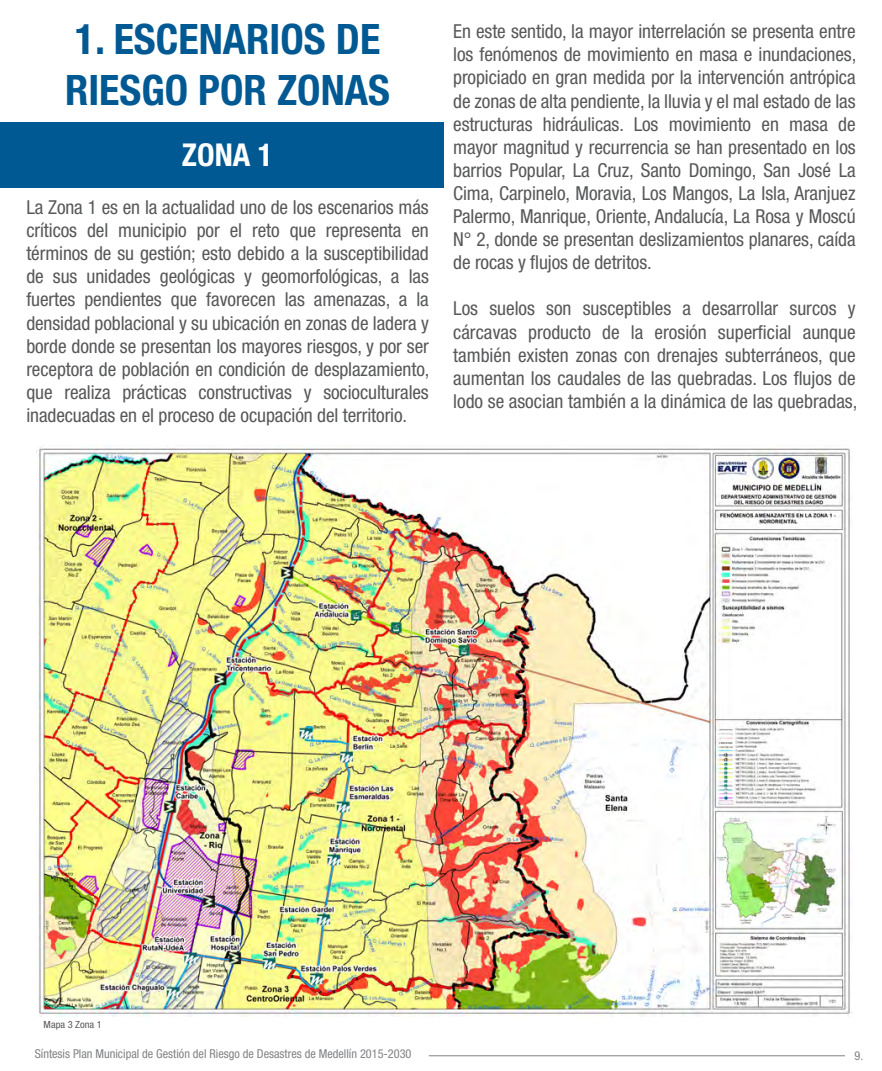
<style>
.page{position:relative;width:882px;height:1071px;background:#fff}
.page>*{position:absolute;margin:0;border:0;box-sizing:border-box;transform-origin:0 0}
.t1{font:700 condensed 42px/50.4px "Helvetica Neue LT Std";color:#005992}
.t2{font:700 condensed 31.5px "Helvetica Neue LT Std";color:#fff}
.t3{font:condensed 19.25px/23.1px "Helvetica Neue LT Std";letter-spacing:-.005em;color:#57585a;text-align:justify}
.t4{font:condensed 12.25px "Helvetica Neue LT Std";color:#808285}
.t5{font:condensed 9.8px "Helvetica Neue LT Std";color:#57585a;scale:1.06 1}
</style>
<div class="page">
<img style="left:38px;top:446px;width:815px;height:571px">
<div style="left:0;top:122px;width:443px;height:66px;background:#005992"></div>
<hr style="left:429px;top:1055px;width:416px;height:1px;background:#808285">
<h1 class="t1" style="left:65px;top:14px;width:327px">1. ESCENARIOS DE<br>RIESGO POR ZONAS</h1>
<h2 class="t2" style="left:182px;top:136px;width:93px">ZONA 1</h2>
<p class="t3" style="left:26px;top:196px;width:405px">La Zona 1 es en la actualidad uno de los escenarios más críticos del municipio por el reto que representa en términos de su gestión; esto debido a la susceptibilidad de sus unidades geológicas y geomorfológicas, a las fuertes pendientes que favorecen las amenazas, a la densidad poblacional y su ubicación en zonas de ladera y borde donde se presentan los mayores riesgos, y por ser receptora de población en condición de desplazamiento, que realiza prácticas constructivas y socioculturales inadecuadas en el proceso de ocupación del territorio.</p>
<p class="t3" style="left:453px;top:20px;width:405px">En este sentido, la mayor interrelación se presenta entre los fenómenos de movimiento en masa e inundaciones, propiciado en gran medida por la intervención antrópica de zonas de alta pendiente, la lluvia y el mal estado de las estructuras hidráulicas. Los movimiento en masa de mayor magnitud y recurrencia se han presentado en los barrios Popular, La Cruz, Santo Domingo, San José La Cima, Carpinelo, Moravia, Los Mangos, La Isla, Aranjuez Palermo, Manrique, Oriente, Andalucía, La Rosa y Moscú N° 2, donde se presentan deslizamientos planares, caída de rocas y flujos de detritos.</p>
<p class="t3" style="left:453px;top:297px;width:406px">Los suelos son susceptibles a desarrollar surcos y cárcavas producto de la erosión superficial aunque también existen zonas con drenajes subterráneos, que aumentan los caudales de las quebradas. Los flujos de lodo se asocian también a la dinámica de las quebradas,</p>
<p class="t5" style="left:44px;top:1019px;width:56px">Mapa 3 Zona 1</p>
<p class="t4" style="left:35px;top:1046px;width:378px">Síntesis Plan Municipal de Gestión del Riesgo de Desastres de Medellín 2015-2030</p>
<p class="t4" style="left:855px;top:1048px;width:10px">9.</p>
</div>
